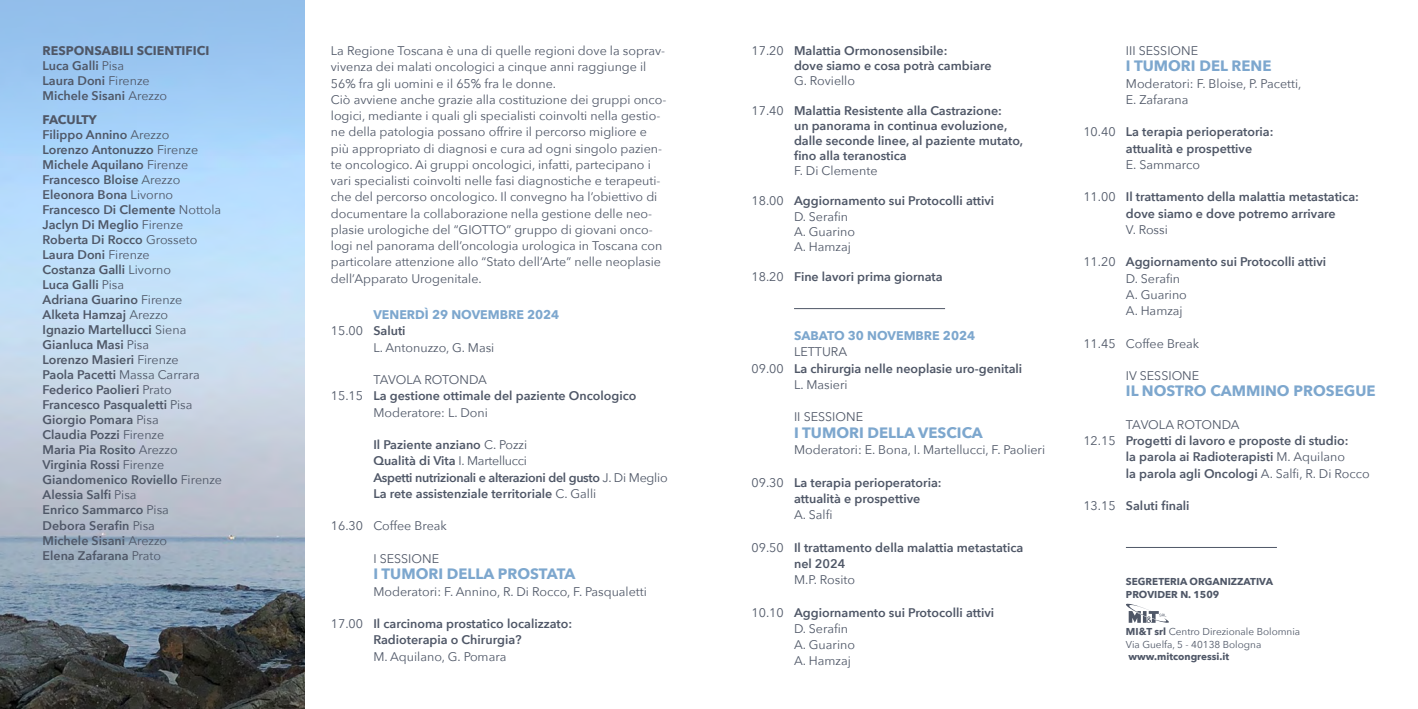
<style>
.page{position:relative;width:1418px;height:709px;background:#fff}
.page>*{position:absolute;margin:0;border:0;box-sizing:border-box;transform-origin:0 0}
.t1{font:700 15px "Avenir Next";color:#7da7ce}
.t2{font:600 12.5px/15px "Avenir Next";color:#4f5767}
.t3{font:12.5px/16.2px "Avenir Next";color:#4f5767}
.t4{font:700 12.5px "Avenir Next";color:#7da7ce}
.t5{font:700 10px/12.5px "Avenir Next";color:#4f5767}
.t6{font:10px/12.5px "Avenir Next";color:#4f5767}
.s1{font-weight:700}
.s2{font-weight:400}
</style>
<div class="page">
<img style="left:0;top:0;width:305px;height:709px">
<hr style="left:794px;top:308px;width:151px;height:1px;background:#4f5767">
<hr style="left:1125px;top:547px;width:151px;height:1px;background:#4f5767">
<svg style="left:1126px;top:603px;width:43px;height:20px"></svg>
<p class="t2" style="left:43px;top:43px;width:168px"><span class="s1">RESPONSABILI SCIENTIFICI<br></span>Luca Galli <span class="s2">Pisa<br></span>Laura Doni <span class="s2">Firenze<br></span>Michele Sisani <span class="s2">Arezzo</span></p>
<p class="t2" style="left:43px;top:112px;width:181px"><span class="s1">FACULTY<br></span>Filippo Annino <span class="s2">Arezzo<br></span>Lorenzo Antonuzzo <span class="s2">Firenze<br></span>Michele Aquilano <span class="s2">Firenze<br></span>Francesco Bloise <span class="s2">Arezzo<br></span>Eleonora Bona <span class="s2">Livorno<br></span>Francesco Di Clemente <span class="s2">Nottola<br></span>Jaclyn Di Meglio <span class="s2">Firenze<br></span>Roberta Di Rocco <span class="s2">Grosseto<br></span>Laura Doni <span class="s2">Firenze<br></span>Costanza Galli <span class="s2">Livorno<br></span>Luca Galli <span class="s2">Pisa<br></span>Adriana Guarino <span class="s2">Firenze<br></span>Alketa Hamzaj <span class="s2">Arezzo<br></span>Ignazio Martellucci <span class="s2">Siena<br></span>Gianluca Masi <span class="s2">Pisa<br></span>Lorenzo Masieri <span class="s2">Firenze<br></span>Paola Pacetti <span class="s2">Massa Carrara<br></span>Federico Paolieri <span class="s2">Prato<br></span>Francesco Pasqualetti <span class="s2">Pisa<br></span>Giorgio Pomara <span class="s2">Pisa<br></span>Claudia Pozzi <span class="s2">Firenze<br></span>Maria Pia Rosito <span class="s2">Arezzo<br></span>Virginia Rossi <span class="s2">Firenze<br></span>Giandomenico Roviello <span class="s2">Firenze<br></span>Alessia Salfi <span class="s2">Pisa<br></span>Enrico Sammarco <span class="s2">Pisa</span></p>
<p class="t2" style="left:43px;top:518px;width:126px">Debora Serafin <span class="s2">Pisa<br></span>Michele Sisani <span class="s2">Arezzo<br></span>Elena Zafarana <span class="s2">Prato</span></p>
<p class="t3" style="left:331px;top:43px;width:337px">La Regione Toscana è una di quelle regioni dove la soprav&shy;vivenza dei malati oncologici a cinque anni raggiunge il 56% fra gli uomini e il 65% fra le donne.<br>Ciò avviene anche grazie alla costituzione dei gruppi onco&shy;logici, mediante i quali gli specialisti coinvolti nella gestio&shy;ne della patologia possano offrire il percorso migliore e più appropriato di diagnosi e cura ad ogni singolo pazien&shy;te oncologico. Ai gruppi oncologici, infatti, partecipano i vari specialisti coinvolti nelle fasi diagnostiche e terapeuti&shy;che del percorso oncologico. Il convegno ha l’obiettivo di documentare la collaborazione nella gestione delle neo&shy;plasie urologiche del “GIOTTO” gruppo di giovani onco&shy;logi nel panorama dell’oncologia urologica in Toscana con particolare attenzione allo “Stato dell’Arte” nelle neoplasie dell’Apparato Urogenitale.</p>
<p class="t2" style="left:794px;top:43px;width:199px;text-indent:-42px"><span class="s2">17.20</span> Malattia Ormonosensibile:<br>dove siamo e cosa potrà cambiare</p>
<p class="t3" style="left:794px;top:73px;width:63px">G. Roviello</p>
<p class="t2" style="left:794px;top:103px;width:230px;text-indent:-42px"><span class="s2">17.40</span> Malattia Resistente alla Castrazione:<br>un panorama in continua evoluzione, dalle seconde linee, al paziente mutato, fino alla teranostica</p>
<p class="t3" style="left:794px;top:163px;width:85px">F. Di Clemente</p>
<p class="t2" style="left:794px;top:192px;width:202px;line-height:16.2px;text-indent:-42px"><span class="s2">18.00</span> Aggiornamento sui Protocolli attivi<br><span class="s2">D. Serafin</span></p>
<p class="t3" style="left:794px;top:224px;width:62px;line-height:15px">A. Guarino<br>A. Hamzaj</p>
<p class="t2" style="left:751px;top:269px;width:193px"><span class="s2">18.20</span> Fine lavori prima giornata</p>
<p class="t4" style="left:373px;top:307px;width:187px">VENERDÌ 29 NOVEMBRE 2024</p>
<p class="t2" style="left:331px;top:323px;width:76px"><span class="s2">15.00</span> Saluti</p>
<p class="t3" style="left:373px;top:339px;width:122px">L. Antonuzzo, G. Masi</p>
<p class="t3" style="left:373px;top:372px;width:115px">TAVOLA ROTONDA</p>
<p class="t2" style="left:331px;top:388px;width:307px"><span class="s2">15.15</span> La gestione ottimale del paziente Oncologico</p>
<p class="t3" style="left:373px;top:404px;width:116px">Moderatore: L. Doni</p>
<p class="t2" style="left:373px;top:436px;width:296px;line-height:16.2px">Il Paziente anziano <span class="s2">C. Pozzi<br></span>Qualità di Vita <span class="s2">I. Martellucci<br></span>Aspetti nutrizionali e alterazioni del gusto <span class="s2">J. Di Meglio </span>La rete assistenziale territoriale <span class="s2">C. Galli</span></p>
<p class="t3" style="left:331px;top:518px;width:117px">16.30 Coffee Break</p>
<p class="t3" style="left:373px;top:550px;width:67px">I SESSIONE</p>
<p class="t1" style="left:373px;top:565px;width:203px">I TUMORI DELLA PROSTATA</p>
<p class="t3" style="left:373px;top:583px;width:275px">Moderatori: F. Annino, R. Di Rocco, F. Pasqualetti</p>
<p class="t2" style="left:373px;top:615px;width:200px;line-height:16.2px;text-indent:-42px"><span class="s2">17.00</span> Il carcinoma prostatico localizzato:<br>Radioterapia o Chirurgia?</p>
<p class="t3" style="left:373px;top:648px;width:134px">M. Aquilano, G. Pomara</p>
<p class="t4" style="left:794px;top:328px;width:183px">SABATO 30 NOVEMBRE 2024</p>
<p class="t3" style="left:794px;top:344px;width:55px">LETTURA</p>
<p class="t2" style="left:751px;top:360px;width:272px"><span class="s2">09.00</span> La chirurgia nelle neoplasie uro-genitali</p>
<p class="t3" style="left:794px;top:376px;width:55px">L. Masieri</p>
<p class="t3" style="left:794px;top:409px;width:71px">II SESSIONE</p>
<p class="t1" style="left:794px;top:423px;width:190px">I TUMORI DELLA VESCICA</p>
<p class="t3" style="left:794px;top:441px;width:253px">Moderatori: E. Bona, I. Martellucci, F. Paolieri</p>
<p class="t2" style="left:794px;top:473px;width:149px;line-height:16.2px;text-indent:-42px"><span class="s2">09.30</span> La terapia perioperatoria: attualità e prospettive</p>
<p class="t3" style="left:794px;top:506px;width:40px">A. Salfi</p>
<p class="t2" style="left:794px;top:538px;width:231px;line-height:16.2px;text-indent:-42px"><span class="s2">09.50</span> Il trattamento della malattia metastatica nel 2024</p>
<p class="t3" style="left:794px;top:571px;width:63px">M.P. Rosito</p>
<p class="t2" style="left:794px;top:603px;width:202px;line-height:16.2px;text-indent:-42px"><span class="s2">10.10</span> Aggiornamento sui Protocolli attivi<br><span class="s2">D. Serafin<br>A. Guarino<br>A. Hamzaj</span></p>
<p class="t3" style="left:1125px;top:43px;width:74px">III SESSIONE</p>
<p class="t1" style="left:1125px;top:57px;width:147px">I TUMORI DEL RENE</p>
<p class="t3" style="left:1125px;top:75px;width:177px">Moderatori: F. Bloise, P. Pacetti,<br>E. Zafarana</p>
<p class="t2" style="left:1125px;top:123px;width:149px;line-height:16.2px;text-indent:-42px"><span class="s2">10.40</span> La terapia perioperatoria: attualità e prospettive</p>
<p class="t3" style="left:1125px;top:156px;width:76px">E. Sammarco</p>
<p class="t2" style="left:1125px;top:188px;width:235px;line-height:16.2px;text-indent:-42px"><span class="s2">11.00</span> Il trattamento della malattia metastatica: dove siamo e dove potremo arrivare</p>
<p class="t3" style="left:1125px;top:221px;width:43px">V. Rossi</p>
<p class="t2" style="left:1125px;top:253px;width:202px;line-height:16.2px;text-indent:-42px"><span class="s2">11.20</span> Aggiornamento sui Protocolli attivi<br><span class="s2">D. Serafin<br>A. Guarino<br>A. Hamzaj</span></p>
<p class="t3" style="left:1083px;top:335px;width:117px">11.45 Coffee Break</p>
<p class="t3" style="left:1125px;top:368px;width:75px">IV SESSIONE</p>
<p class="t1" style="left:1125px;top:382px;width:251px">IL NOSTRO CAMMINO PROSEGUE</p>
<p class="t3" style="left:1125px;top:416px;width:115px">TAVOLA ROTONDA</p>
<p class="t2" style="left:1083px;top:433px;width:267px"><span class="s2">12.15</span> Progetti di lavoro e proposte di studio:</p>
<p class="t2" style="left:1125px;top:449px;width:221px">la parola ai Radioterapisti <span class="s2">M. Aquilano</span></p>
<p class="t2" style="left:1125px;top:465px;width:245px">la parola agli Oncologi <span class="s2">A. Salfi, R. Di Rocco</span></p>
<p class="t2" style="left:1083px;top:498px;width:108px"><span class="s2">13.15</span> Saluti finali</p>
<p class="t5" style="left:1125px;top:575px;width:149px">SEGRETERIA ORGANIZZATIVA<br>PROVIDER N. 1509</p>
<p class="t6" style="left:1125px;top:625px;width:176px"><span class="s1">MI&amp;T srl</span> Centro Direzionale Bolomnia<br>Via Guelfa, 5 - 40138 Bologna</p>
<p class="t5" style="left:1128px;top:650px;width:102px">www.mitcongressi.it</p>
</div>
